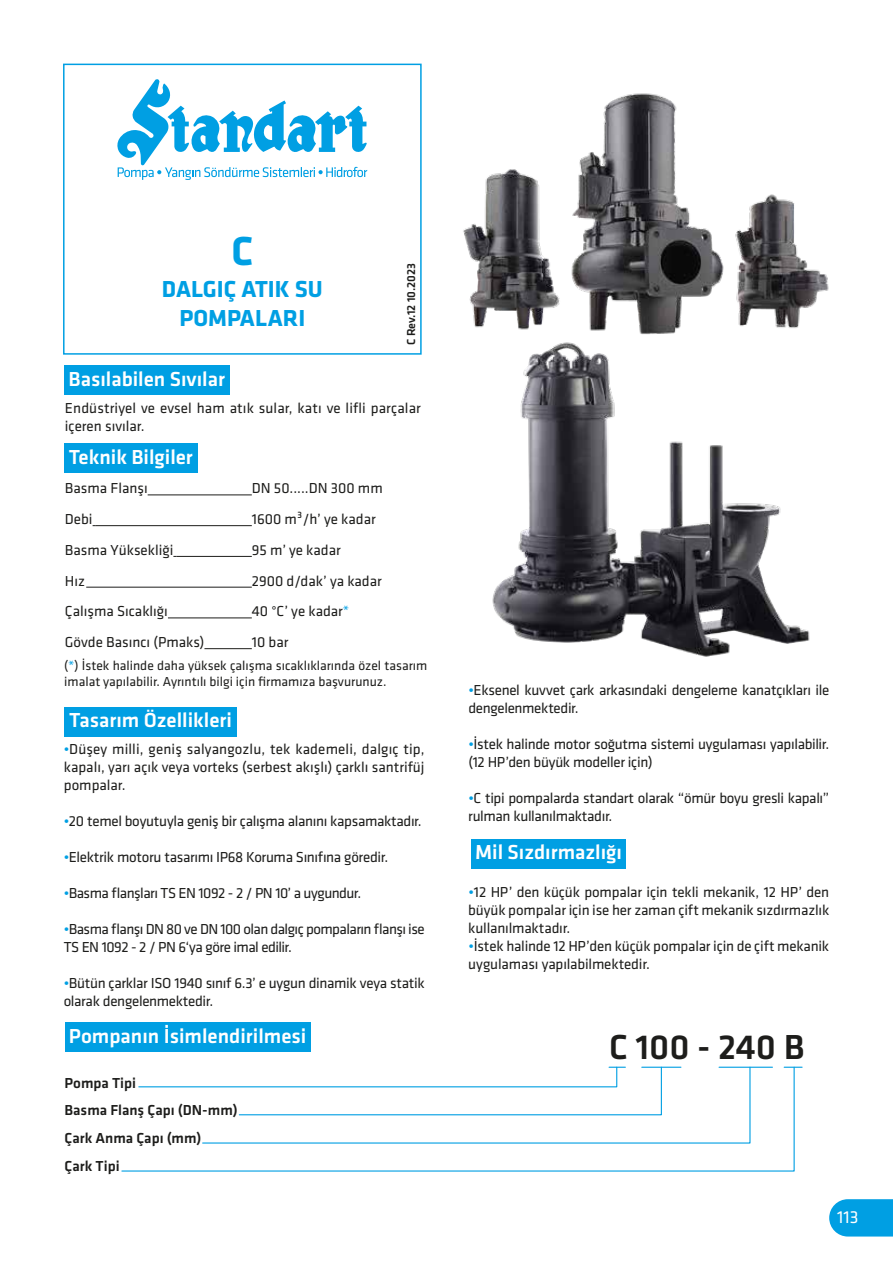
<style>
.page{position:relative;width:893px;height:1263px;background:#fff}
.page>*{position:absolute;margin:0;border:0;box-sizing:border-box;transform-origin:0 0}
.t1{font:700 42px "Klavika Basic";color:#009fe3}
.t2{font:500 36px "Klavika Basic";color:#1d1d1b}
.t3{font:700 24px/28.8px "Klavika Basic";color:#009fe3;text-align:center}
.t4{font:500 21px "Klavika Basic";color:#fff}
.t5{font:18px "Klavika Basic";color:#fff}
.t6{font:15px/18px "Klavika Basic";letter-spacing:-.015em;color:#1d1d1b}
.t7{font:15px/18px "Klavika Basic";letter-spacing:-.035em;color:#1d1d1b}
.t8{font:15px/18px "Klavika Basic";letter-spacing:.01em;color:#1d1d1b}
.t9{font:500 15px/27.8px "Klavika Basic";color:#1d1d1b}
.t10{font:13.5px/16.2px "Klavika Basic";color:#1d1d1b}
.t11{font:500 12px "Klavika";color:#1d1d1b}
.s1{font-size:13.5px;color:#009fe3}
.s2{color:#009fe3}
</style>
<div class="page">
<svg style="left:829px;top:1199px;width:64px;height:37px"></svg>
<hr style="left:148px;top:494px;width:104px;height:1px;background:#1d1d1b">
<hr style="left:96px;top:525px;width:156px;height:1px;background:#1d1d1b">
<hr style="left:177px;top:556px;width:75px;height:1px;background:#1d1d1b">
<hr style="left:86px;top:587px;width:166px;height:1px;background:#1d1d1b">
<hr style="left:168px;top:617px;width:84px;height:1px;background:#1d1d1b">
<hr style="left:204px;top:648px;width:48px;height:1px;background:#1d1d1b">
<svg style="left:121px;top:1066px;width:674px;height:106px"></svg>
<svg style="left:784px;top:1067px;width:18px;height:1px"></svg>
<svg style="left:138px;top:1066px;width:613px;height:78px"></svg>
<hr style="left:719px;top:1067px;width:53px;height:1px;background:#009fe3">
<div style="left:63px;top:64px;width:359px;height:291px;border:2px solid #009fe3"></div>
<div style="left:64px;top:365px;width:165px;height:30px;background:#009fe3"></div>
<div style="left:64px;top:443px;width:134px;height:30px;background:#009fe3"></div>
<div style="left:64px;top:707px;width:173px;height:30px;background:#009fe3"></div>
<div style="left:471px;top:839px;width:155px;height:30px;background:#009fe3"></div>
<div style="left:65px;top:1022px;width:245px;height:30px;background:#009fe3"></div>
<svg style="left:117px;top:79px;width:250px;height:101px"></svg>
<img style="left:463px;top:93px;width:366px;height:242px">
<img style="left:492px;top:342px;width:318px;height:315px">
<h1 class="t1" style="left:231px;top:221px;width:23px">C</h1>
<h3 class="t3" style="left:162px;top:273px;width:162px">DALGIÇ ATIK SU<br>POMPALARI</h3>
<h3 class="t4" style="left:69px;top:365px;width:158px">Basılabilen Sıvılar</h3>
<p class="t11" style="left:405px;top:345px;width:84px;rotate:-90deg">C Rev.12 10.2023</p>
<p class="t8" style="left:65px;top:398px;width:357px">Endüstriyel ve evsel ham atık sular, katı ve lifli parçalar içeren sıvılar.</p>
<h3 class="t4" style="left:69px;top:442px;width:126px">Teknik Bilgiler</h3>
<p class="t6" style="left:65px;top:479px;width:84px">Basma Flanşı</p>
<p class="t6" style="left:252px;top:479px;width:132px">DN 50.....DN 300 mm</p>
<p class="t6" style="left:65px;top:510px;width:29px">Debi</p>
<p class="t6" style="left:252px;top:510px;width:125px">1600 m³/h’ ye kadar</p>
<p class="t6" style="left:65px;top:540px;width:110px">Basma Yüksekliği</p>
<p class="t6" style="left:252px;top:540px;width:90px">95 m’ ye kadar</p>
<p class="t6" style="left:65px;top:571px;width:22px">Hız</p>
<p class="t6" style="left:252px;top:571px;width:131px">2900 d/dak’ ya kadar</p>
<p class="t6" style="left:65px;top:602px;width:104px">Çalışma Sıcaklığı</p>
<p class="t6" style="left:252px;top:602px;width:99px">40 °C’ ye kadar<span class="s1">*</span></p>
<p class="t6" style="left:65px;top:633px;width:141px">Gövde Basıncı (Pmaks)</p>
<p class="t6" style="left:252px;top:633px;width:38px">10 bar</p>
<p class="t10" style="left:64px;top:656px;width:365px">(<span class="s2">*</span>) İstek halinde daha yüksek çalışma sıcaklıklarında özel tasarım imalat yapılabilir. Ayrıntılı bilgi için firmamıza başvurunuz.</p>
<h3 class="t4" style="left:69px;top:706px;width:164px">Tasarım Özellikleri</h3>
<p class="t6" style="left:64px;top:740px;width:363px;text-align:justify"><span class="s2">•</span>Düşey milli, geniş salyangozlu, tek kademeli, dalgıç tip, kapalı, yarı açık veya vorteks (serbest akışlı) çarklı santrifüj pompalar.</p>
<p class="t6" style="left:64px;top:812px;width:360px"><span class="s2">•</span>20 temel boyutuyla geniş bir çalışma alanını kapsamaktadır.</p>
<p class="t6" style="left:64px;top:848px;width:326px"><span class="s2">•</span>Elektrik motoru tasarımı IP68 Koruma Sınıfına göredir.</p>
<p class="t7" style="left:64px;top:884px;width:299px"><span class="s2">•</span>Basma flanşları TS EN 1092 - 2 / PN 10’ a uygundur.</p>
<p class="t7" style="left:64px;top:920px;width:363px"><span class="s2">•</span>Basma flanşı DN 80 ve DN 100 olan dalgıç pompaların flanşı ise<br>TS EN 1092 - 2 / PN 6‘ya göre imal edilir.</p>
<p class="t6" style="left:64px;top:974px;width:362px"><span class="s2">•</span>Bütün çarklar ISO 1940 sınıf 6.3’ e uygun dinamik veya statik olarak dengelenmektedir.</p>
<h3 class="t4" style="left:69px;top:1022px;width:239px">Pompanın İsimlendirilmesi</h3>
<p class="t9" style="left:65px;top:1068px;width:175px">Pompa Tipi<br>Basma Flanş Çapı (DN-mm)<br>Çark Anma Çapı (mm)<br>Çark Tipi</p>
<p class="t6" style="left:468px;top:680px;width:362px"><span class="s2">•</span>Eksenel kuvvet çark arkasındaki dengeleme kanatçıkları ile dengelenmektedir.</p>
<p class="t6" style="left:468px;top:734px;width:362px"><span class="s2">•</span>İstek halinde motor soğutma sistemi uygulaması yapılabilir. (12 HP’den büyük modeller için)</p>
<p class="t6" style="left:468px;top:788px;width:363px"><span class="s2">•</span>C tipi pompalarda standart olarak “ömür boyu gresli kapalı” rulman kullanılmaktadır.</p>
<h3 class="t4" style="left:475px;top:838px;width:148px">Mil Sızdırmazlığı</h3>
<p class="t6" style="left:468px;top:882px;width:363px;text-align:justify"><span class="s2">•</span>12 HP’ den küçük pompalar için tekli mekanik, 12 HP’ den büyük pompalar için ise her zaman çift mekanik sızdırmazlık kullanılmaktadır.</p>
<p class="t6" style="left:468px;top:936px;width:362px"><span class="s2">•</span>İstek halinde 12 HP’den küçük pompalar için de çift mekanik uygulaması yapılabilmektedir.</p>
<h2 class="t2" style="left:609px;top:1023px;width:197px">C 100 - 240 B</h2>
<p class="t5" style="left:837px;top:1205px;width:23px">113</p>
</div>
